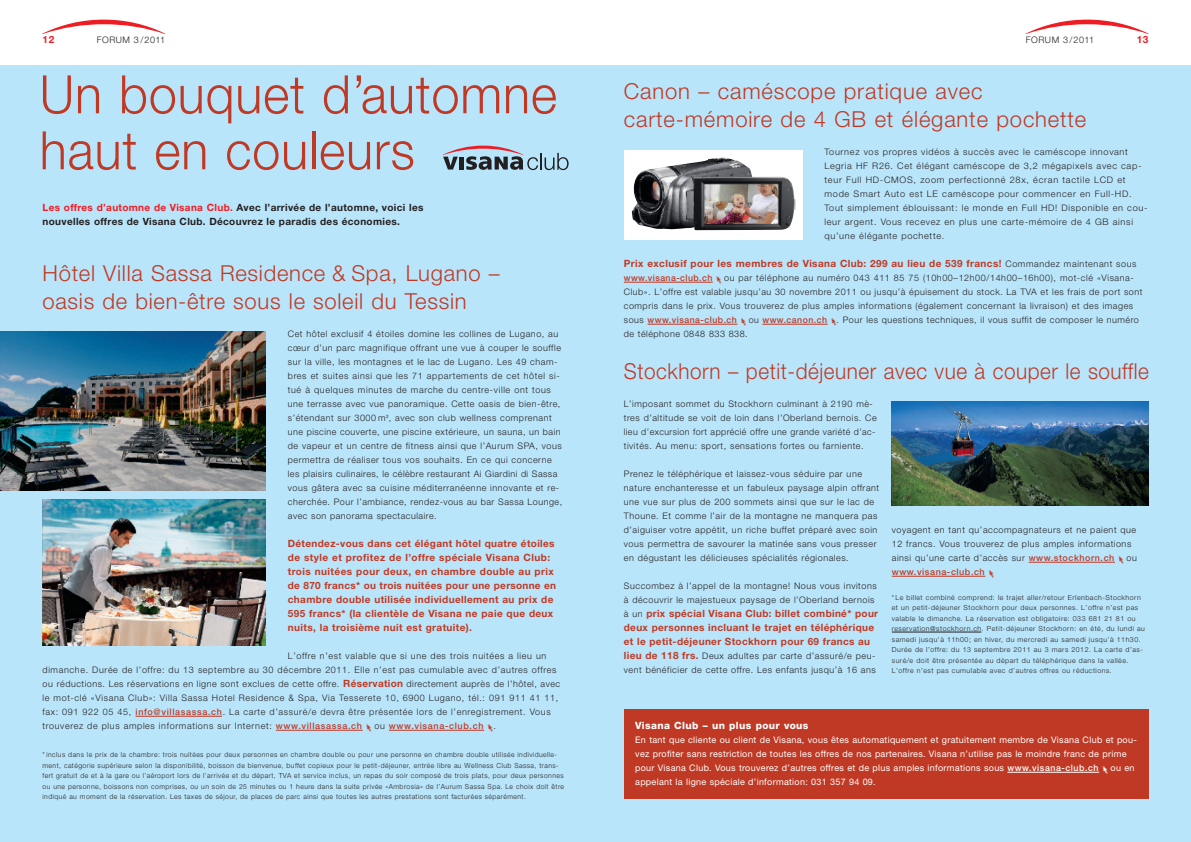
<style>
.page{position:relative;width:1191px;height:842px;background:#fff}
.page>*{position:absolute;margin:0;border:0;box-sizing:border-box;transform-origin:0 0}
.t1{font:300 53px/56px "Helvetica Neue";letter-spacing:.015em;color:#c03924;scale:.95 1}
.t2{font:300 22px/28px "Helvetica Neue";letter-spacing:.035em;color:#c03924}
.t3{font:300 22px "Helvetica Neue";letter-spacing:.035em;color:#c03924;scale:.94 1}
.t4{font:700 10px/14px "Helvetica Neue";letter-spacing:.04em;color:#c03924}
.t5{font:700 10px/14px "Helvetica Neue";letter-spacing:.035em;color:#231f20}
.t6{font:800 10px "Helvetica Neue";letter-spacing:.04em;color:#fff}
.t7{font:700 10px "Helvetica Neue";color:#ee1d23}
.t8{font:300 9px/14px "Helvetica Neue";letter-spacing:.06em;color:#231f20}
.t9{font:9px/14px "Helvetica Neue";letter-spacing:.035em;color:#fff}
.t10{font:500 9px "Helvetica Neue";letter-spacing:.06em;color:#c03924}
.t11{font:300 7px/10.5px "Helvetica Neue";letter-spacing:.065em;color:#231f20}
.s1{color:#ee1d23}
.s2{font-weight:700;font-size:10px;color:#c03924}
.s3{font-weight:500;color:#c03924}
.s4{font-weight:300;color:#231f20}
.s5{font-weight:300;font-size:9px;color:#231f20}
.s6{font-weight:500}
</style>
<div class="page">
<svg style="left:42px;top:20px;width:123px;height:14px"></svg>
<svg style="left:1025px;top:20px;width:123px;height:14px"></svg>
<div style="left:0;top:65px;width:1191px;height:777px;background:#b9e5fa"></div>
<hr style="left:135px;top:716px;width:87px;height:1px;background:#c03924">
<hr style="left:276px;top:730px;width:87px;height:1px;background:#c03924">
<hr style="left:389px;top:730px;width:95px;height:1px;background:#c03924">
<svg style="left:366px;top:724px;width:6px;height:8px"></svg>
<svg style="left:487px;top:724px;width:6px;height:8px"></svg>
<svg style="left:442px;top:146px;width:126px;height:24px"></svg>
<hr style="left:624px;top:282px;width:89px;height:1px;background:#c03924">
<hr style="left:647px;top:324px;width:90px;height:1px;background:#c03924">
<hr style="left:762px;top:324px;width:65px;height:1px;background:#c03924">
<svg style="left:716px;top:275px;width:6px;height:9px"></svg>
<svg style="left:740px;top:318px;width:6px;height:8px"></svg>
<svg style="left:831px;top:318px;width:6px;height:8px"></svg>
<div style="left:624px;top:150px;width:178px;height:89px;background:#fff"></div>
<img style="left:632px;top:157px;width:164px;height:73px">
<hr style="left:1028px;top:562px;width:87px;height:1px;background:#c03924">
<hr style="left:891px;top:576px;width:94px;height:1px;background:#c03924">
<hr style="left:891px;top:632px;width:90px;height:1px;background:#231f20">
<svg style="left:1118px;top:555px;width:6px;height:9px"></svg>
<svg style="left:988px;top:570px;width:6px;height:8px"></svg>
<img style="left:0;top:331px;width:266px;height:159px">
<img style="left:43px;top:499px;width:223px;height:146px">
<div style="left:624px;top:710px;width:524px;height:89px;background:#c03924"></div>
<hr style="left:1007px;top:772px;width:92px;height:1px;background:#fff">
<svg style="left:1102px;top:766px;width:6px;height:8px"></svg>
<img style="left:891px;top:401px;width:257px;height:105px">
<p class="t7" style="left:43px;top:35px;width:13px">12</p>
<p class="t8" style="left:97px;top:33px;width:70px">FORUM 3 /2011</p>
<p class="t8" style="left:1025px;top:33px;width:70px">FORUM 3 /2011</p>
<p class="t7" style="left:1136px;top:35px;width:13px">13</p>
<h1 class="t1" style="left:40px;top:71px;width:546px">Un bouquet d’automne haut en couleurs</h1>
<p class="t5" style="left:43px;top:202px;width:382px"><span class="s1">Les offres d’automne de Visana Club.</span> Avec l’arrivée de l’automne, voici les nouvelles offres de Visana Club. Découvrez le paradis des économies.</p>
<h2 class="t2" style="left:43px;top:262px;width:459px">Hôtel Villa Sassa Residence &amp; Spa, Lugano – oasis de bien-être sous le soleil du Tessin</h2>
<p class="t8" style="left:288px;top:328px;width:276px">Cet hôtel exclusif 4 étoiles domine les collines de Lugano, au cœur d’un parc magnifique offrant une vue à couper le souffle sur la ville, les montagnes et le lac de Lugano. Les 49 cham&shy;bres et suites ainsi que les 71 appartements de cet hôtel si&shy;tué à quelques minutes de marche du centre-ville ont tous une terrasse avec vue panoramique. Cette oasis de bien-être, s’étendant sur 3000 m<sup>2</sup>, avec son club wellness comprenant une piscine couverte, une piscine extérieure, un sauna, un bain de vapeur et un centre de fitness ainsi que l’Aurum SPA, vous permettra de réaliser tous vos souhaits. En ce qui concerne les plaisirs culinaires, le célèbre restaurant Ai Giardini di Sassa vous gâtera avec sa cuisine méditerranéenne innovante et re&shy;cherchée. Pour l’ambiance, rendez-vous au bar Sassa Lounge, avec son panorama spectaculaire.</p>
<p class="t4" style="left:288px;top:538px;width:270px">Détendez-vous dans cet élégant hôtel quatre étoiles de style et profitez de l’offre spéciale Visana Club: trois nuitées pour deux, en chambre double au prix de 870 francs* ou trois nuitées pour une personne en chambre double utilisée individuellement au prix de 595 francs* (la clientèle de Visana ne paie que deux nuits, la troisième nuit est gratuite).</p>
<p class="t8" style="left:42px;top:650px;width:519px;text-indent:245px">L’offre n’est valable que si une des trois nuitées a lieu un dimanche. Durée de l’offre: du 13 septembre au 30 décembre 2011. Elle n’est pas cumulable avec d’autres offres ou réductions. Les réservations en ligne sont exclues de cette offre. <span class="s2">Réservation</span> directement auprès de l’hôtel, avec le mot-clé «Visana Club»: Villa Sassa Hotel Residence &amp; Spa, Via Tesserete 10, 6900 Lugano, tél.: 091 911 41 11, fax: 091 922 05 45, <span class="s3">info@villasassa.ch</span>. La carte d’assuré/e devra être présentée lors de l’enregistrement. Vous trouverez de plus amples informations sur Internet: <span class="s3">www.villasassa.ch</span></p>
<p class="t10" style="left:374px;top:723px;width:123px"><span class="s4">ou</span> www.visana-club.ch <span class="s4">.</span></p>
<p class="t11" style="left:43px;top:750px;width:523px">* inclus dans le prix de la chambre: trois nuitées pour deux personnes en chambre double ou pour une personne en chambre double utilisée individuelle&shy;ment, catégorie supérieure selon la disponibilité, boisson de bienvenue, buffet copieux pour le petit-déjeuner, entrée libre au Wellness Club Sassa, trans&shy;fert gratuit de et à la gare ou l’aéroport lors de l’arrivée et du départ, TVA et service inclus, un repas du soir composé de trois plats, pour deux personnes ou une personne, boissons non comprises, ou un soin de 25 minutes ou 1 heure dans la suite privée «Ambrosia» de l’Aurum Sassa Spa. Le choix doit être indiqué au moment de la réservation. Les taxes de séjour, de places de parc ainsi que toutes les autres prestations sont facturées séparément.</p>
<h2 class="t2" style="left:624px;top:80px;width:464px">Canon – caméscope pratique avec carte-mémoire de 4 GB et élégante pochette</h2>
<p class="t8" style="left:824px;top:146px;width:324px">Tournez vos propres vidéos à succès avec le caméscope innovant Legria HF R26. Cet élégant caméscope de 3,2 mégapixels avec cap&shy;teur Full HD-CMOS, zoom perfectionné 28x, écran tactile LCD et mode Smart Auto est LE caméscope pour commencer en Full-HD.<br>Tout simplement éblouissant: le monde en Full HD! Disponible en cou&shy;leur argent. Vous recevez en plus une carte-mémoire de 4 GB ainsi qu’une élégante pochette.</p>
<p class="t4" style="left:624px;top:258px;width:514px">Prix exclusif pour les membres de Visana Club: 299 au lieu de 539 francs! <span class="s5">Commandez maintenant sous</span></p>
<p class="t10" style="left:624px;top:275px;width:90px">www.visana-club.ch</p>
<p class="t8" style="left:624px;top:272px;width:520px;text-indent:100px">ou par téléphone au numéro 043 411 85 75 (10h00–12h00/14h00–16h00), mot-clé «Visana-Club». L’offre est valable jusqu’au 30 novembre 2011 ou jusqu’à épuisement du stock. La TVA et les frais de port sont compris dans le prix. Vous trouverez de plus amples informations (également concernant la livraison) et des images sous <span class="s3">www.visana-club.ch</span></p>
<p class="t8" style="left:748px;top:314px;width:391px">ou <span class="s3">www.canon.ch</span> . Pour les questions techniques, il vous suffit de composer le numéro</p>
<p class="t8" style="left:624px;top:328px;width:125px">de téléphone 0848 833 838.</p>
<h2 class="t3" style="left:624px;top:364px;width:560px">Stockhorn – petit-déjeuner avec vue à couper le souffle</h2>
<p class="t8" style="left:624px;top:398px;width:254px">L’imposant sommet du Stockhorn culminant à 2190 mè&shy;tres d’altitude se voit de loin dans l’Oberland bernois. Ce lieu d’excursion fort apprécié offre une grande variété d’ac&shy;tivités. Au menu: sport, sensations fortes ou farniente.</p>
<p class="t8" style="left:624px;top:468px;width:257px">Prenez le téléphérique et laissez-vous séduire par une nature enchanteresse et un fabuleux paysage alpin offrant une vue sur plus de 200 sommets ainsi que sur le lac de Thoune. Et comme l’air de la montagne ne manquera pas d’aiguiser votre appétit, un riche buffet préparé avec soin vous permettra de savourer la matinée sans vous presser en dégustant les délicieuses spécialités régionales.</p>
<p class="t8" style="left:624px;top:580px;width:254px">Succombez à l’appel de la montagne! Nous vous invitons à découvrir le majestueux paysage de l’Oberland bernois</p>
<p class="t4" style="left:624px;top:608px;width:256px"><span class="s5">à un</span> prix spécial Visana Club: billet combiné* pour deux personnes incluant le trajet en téléphérique et le petit-déjeuner Stockhorn pour 69 francs au</p>
<p class="t8" style="left:624px;top:650px;width:253px"><span class="s2">lieu de 118 frs.</span> Deux adultes par carte d’assuré/e peu&shy;vent bénéficier de cette offre. Les enfants jusqu’à 16 ans</p>
<p class="t8" style="left:891px;top:524px;width:246px">voyagent en tant qu’accompagnateurs et ne paient que<br>12 francs. Vous trouverez de plus amples informations ainsi qu’une carte d’accès sur <span class="s3">www.stockhorn.ch</span></p>
<p class="t8" style="left:1126px;top:552px;width:12px">ou</p>
<p class="t10" style="left:891px;top:569px;width:94px">www.visana-club.ch</p>
<p class="t11" style="left:891px;top:593px;width:255px">* Le billet combiné comprend: le trajet aller/retour Erlenbach-Stockhorn et un petit-déjeuner Stockhorn pour deux personnes. L’offre n’est pas valable le dimanche. La réservation est obligatoire: 033 681 21 81 ou reservation@stockhorn.ch. Petit-déjeuner Stockhorn: en été, du lundi au samedi jusqu’à 11h00; en hiver, du mercredi au samedi jusqu’à 11h30.<br>Durée de l’offre: du 13 septembre 2011 au 3 mars 2012. La carte d’as&shy;suré/e doit être présentée au départ du téléphérique dans la vallée.<br>L’offre n’est pas cumulable avec d’autres offres ou réductions.</p>
<p class="t6" style="left:635px;top:722px;width:175px">Visana Club – un plus pour vous</p>
<p class="t9" style="left:635px;top:734px;width:503px">En tant que cliente ou client de Visana, vous êtes automatiquement et gratuitement membre de Visana Club et pou&shy;vez profiter sans restriction de toutes les offres de nos partenaires. Visana n’utilise pas le moindre franc de prime pour Visana Club. Vous trouverez d’autres offres et de plus amples informations sous <span class="s6">www.visana-club.ch</span></p>
<p class="t9" style="left:1110px;top:762px;width:25px">ou en</p>
<p class="t9" style="left:635px;top:776px;width:242px">appelant la ligne spéciale d’information: 031 357 94 09.</p>
</div>
